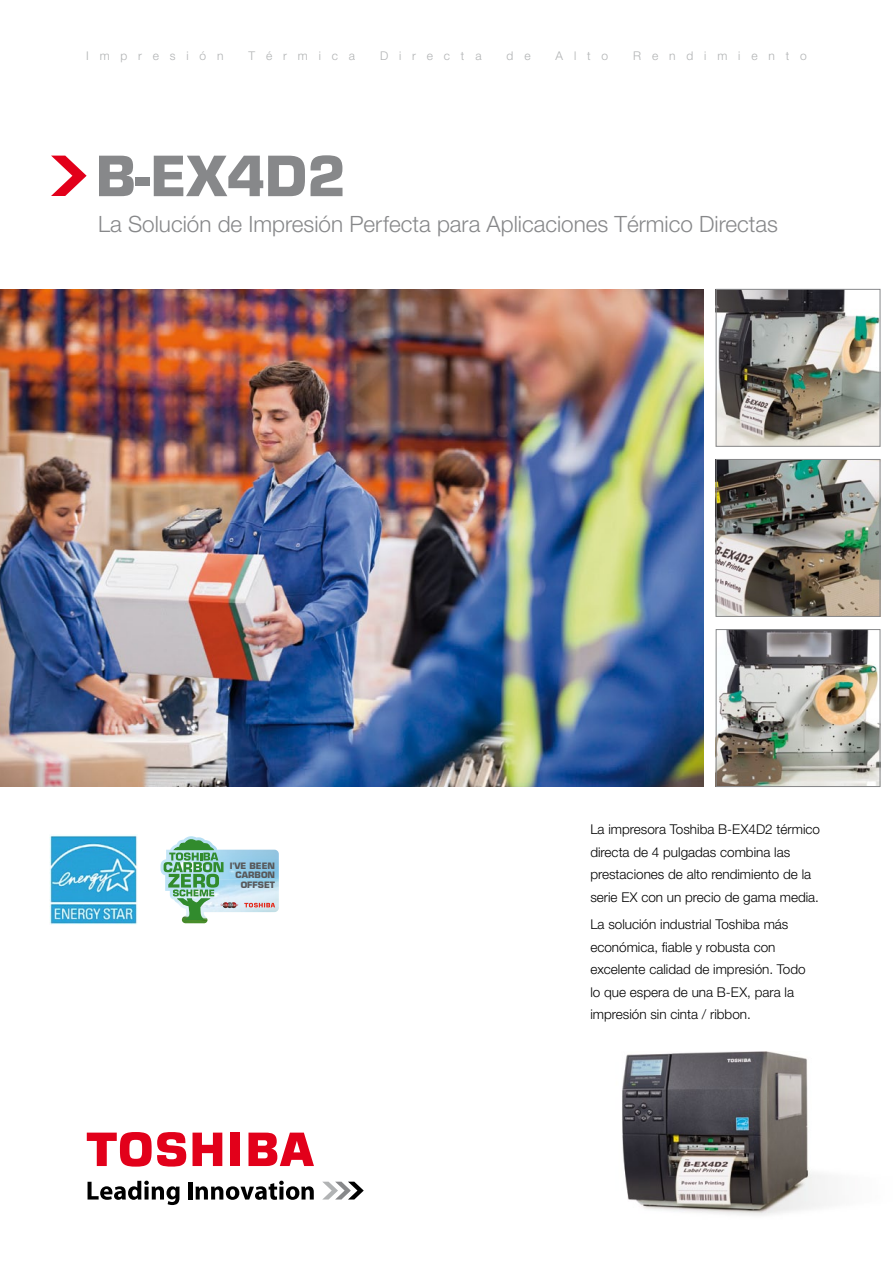
<style>
.page{position:relative;width:893px;height:1263px;background:#fff}
.page>*{position:absolute;margin:0;border:0;box-sizing:border-box;transform-origin:0 0}
.t1{font:700 54px "Eurostile";color:#87888a}
.t2{font:300 22.5px "Helvetica Neue";color:#87888a}
.t3{font:300 13.5px/22.5px "Helvetica Neue";color:#000}
.t4{font:300 12px "Helvetica Neue";letter-spacing:.905em;color:#b1b3b4}
.t5{font:700 8.7px/9.3px "Eurostile";color:#58585a;text-align:right}
</style>
<div class="page">
<div style="left:231px;top:1132px;width:9px;height:34px;background:#e2001a"></div>
<svg style="left:193px;top:1132px;width:29px;height:34px"></svg>
<svg style="left:248px;top:1132px;width:66px;height:34px"></svg>
<svg style="left:87px;top:1132px;width:99px;height:35px"></svg>
<svg style="left:323px;top:1182px;width:41px;height:17px"></svg>
<svg style="left:88px;top:1181px;width:92px;height:24px"></svg>
<hr style="left:188px;top:1182px;width:4px;height:17px;background:#000">
<svg style="left:196px;top:1181px;width:118px;height:19px"></svg>
<svg style="left:51px;top:156px;width:36px;height:40px"></svg>
<img style="left:622px;top:1051px;width:205px;height:164px">
<img style="left:0;top:289px;width:703px;height:498px">
<img style="left:718px;top:291px;width:160px;height:153px">
<div style="left:716px;top:289px;width:164px;height:157px;border:1px solid #87888a"></div>
<img style="left:718px;top:461px;width:160px;height:154px">
<div style="left:716px;top:459px;width:164px;height:158px;border:1px solid #87888a"></div>
<img style="left:718px;top:631px;width:160px;height:154px">
<div style="left:716px;top:629px;width:164px;height:158px;border:1px solid #87888a"></div>
<img style="left:50px;top:835px;width:88px;height:90px">
<img style="left:160px;top:849px;width:119px;height:31px">
<img style="left:182px;top:880px;width:97px;height:43px">
<svg style="left:164px;top:836px;width:111px;height:84px"></svg>
<p class="t4" style="left:86px;top:49px;width:139px">Impresión</p>
<p class="t4" style="left:249px;top:49px;width:108px">Térmica</p>
<p class="t4" style="left:380px;top:49px;width:103px">Directa</p>
<p class="t4" style="left:507px;top:49px;width:25px">d e</p>
<p class="t4" style="left:556px;top:49px;width:54px">Alto</p>
<p class="t4" style="left:633px;top:49px;width:175px">Rendimiento</p>
<h1 class="t1" style="left:96px;top:143px;width:252px">B-EX4D2</h1>
<h2 class="t2" style="left:98px;top:210px;width:681px">La Solución de Impresión Perfecta para Aplicaciones Térmico Directas</h2>
<p class="t5" style="left:230px;top:861px;width:47px">I'VE BEEN<br>CARBON<br>OFFSET</p>
<p class="t3" style="left:590px;top:818px;width:231px">La impresora Toshiba B-EX4D2 térmico directa de 4 pulgadas combina las prestaciones de alto rendimiento de la serie EX con un precio de gama media.</p>
<p class="t3" style="left:590px;top:913px;width:217px">La solución industrial Toshiba más económica, fiable y robusta con excelente calidad de impresión. Todo lo que espera de una B-EX, para la impresión sin cinta / ribbon.</p>
</div>
